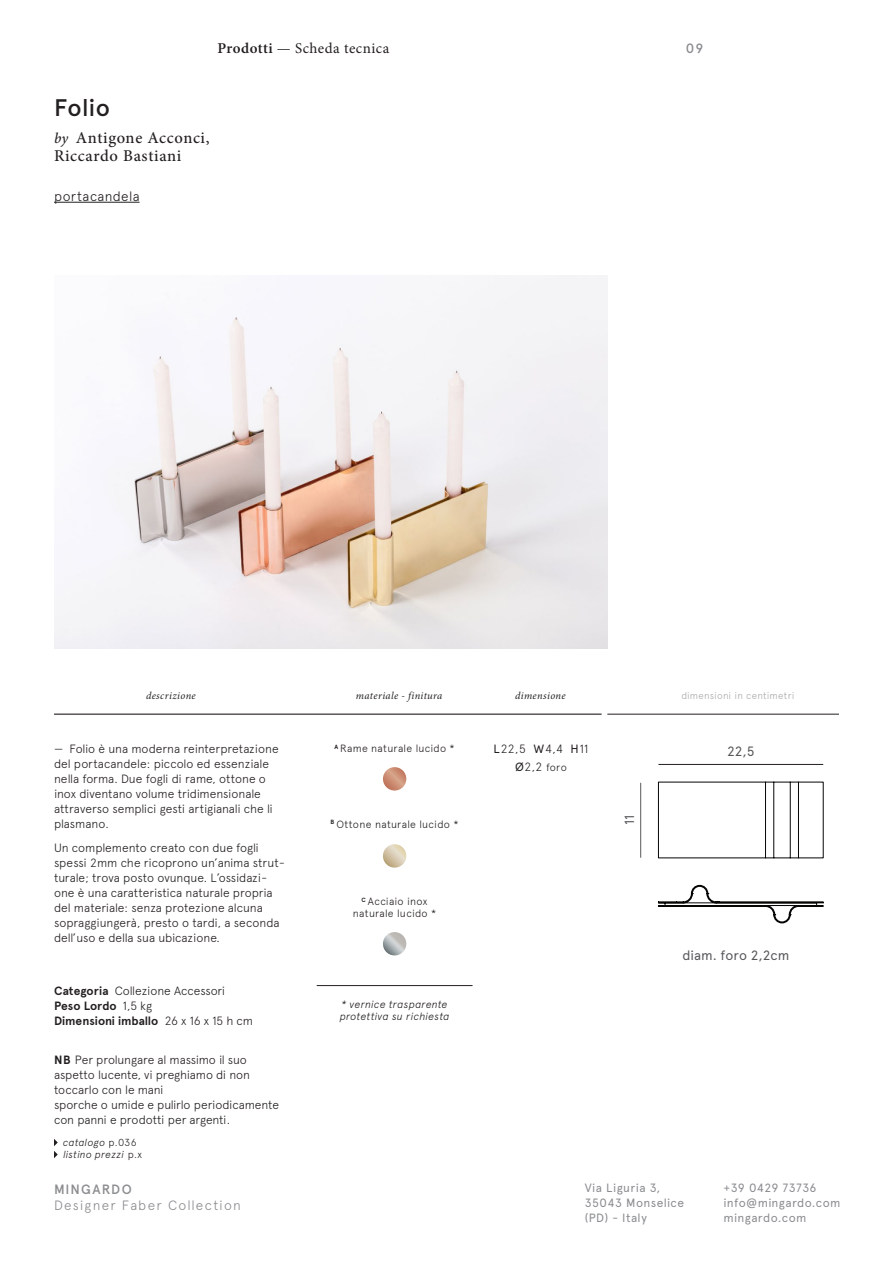
<style>
.page{position:relative;width:893px;height:1263px;background:#fff}
.page>*{position:absolute;margin:0;border:0;box-sizing:border-box;transform-origin:0 0}
.t1{font:500 24px "Apercu";letter-spacing:.015em;color:#231f20}
.t2{font:500 16.5px/18px "Minion Pro";letter-spacing:.04em;color:#231f20}
.t3{font:15px "Minion Pro";letter-spacing:.03em;color:#231f20}
.t4{font:300 13.5px "Apercu";letter-spacing:.09em;color:#8a8c8f}
.t5{font:13.5px "Apercu";color:#57585a}
.t6{font:300 13.5px "Apercu";letter-spacing:.03em;color:#231f20}
.t7{font:500 13.5px "Apercu";letter-spacing:.08em;color:#8a8c8f}
.t8{font:300 12px/15px "Apercu";letter-spacing:-.005em;color:#231f20}
.t9{font:12px/15px "Apercu";letter-spacing:.03em;color:#8a8c8f}
.t10{font:700 12px "Apercu";letter-spacing:-.005em;color:#231f20}
.t11{font:300 10.5px/12px "Apercu";letter-spacing:.025em;color:#231f20;text-align:center}
.t12{font:italic 300 10.5px/12px "Apercu";letter-spacing:.025em;color:#231f20}
.t13{font:italic 10.5px "Minion Pro";letter-spacing:.035em;color:#231f20}
.t14{font:italic 300 10.2px "Apercu";letter-spacing:.025em;color:#231f20}
.t15{font:300 9.75px "Apercu";letter-spacing:.015em;color:#a8a9ad}
.s1{font-weight:600}
.s2{font-style:italic;font-size:15px}
.s3{font-weight:700}
.s4{font-weight:300}
.s5{font-style:normal}
.s6{font-weight:400}
.s7{font-weight:400;font-size:12px}
.s8{font-size:12px}
</style>
<div class="page">
<hr style="left:54px;top:714px;width:548px;height:1px;background:#231f20">
<hr style="left:607px;top:714px;width:232px;height:1px;background:#231f20">
<hr style="left:54px;top:202px;width:86px;height:1px;background:#231f20">
<hr style="left:658px;top:764px;width:165px;height:1px;background:#231f20">
<hr style="left:640px;top:783px;width:1px;height:74px;background:#57585a">
<svg style="left:658px;top:781px;width:165px;height:142px"></svg>
<svg style="left:383px;top:767px;width:23px;height:23px"></svg>
<svg style="left:383px;top:844px;width:23px;height:24px"></svg>
<svg style="left:383px;top:932px;width:23px;height:23px"></svg>
<hr style="left:317px;top:985px;width:156px;height:1px;background:#231f20">
<img style="left:54px;top:276px;width:553px;height:372px">
<svg style="left:54px;top:1139px;width:4px;height:19px"></svg>
<p class="t3" style="left:217px;top:38px;width:173px"><span class="s1">Prodotti</span> — Scheda tecnica</p>
<p class="t1" style="left:54px;top:93px;width:57px">Folio</p>
<p class="t2" style="left:54px;top:129px;width:157px"><span class="s2">by</span> Antigone Acconci,<br>Riccardo Bastiani</p>
<p class="t6" style="left:54px;top:188px;width:87px">portacandela</p>
<p class="t7" style="left:686px;top:40px;width:19px">09</p>
<p class="t13" style="left:146px;top:689px;width:51px">descrizione</p>
<p class="t13" style="left:356px;top:689px;width:88px">materiale - finitura</p>
<p class="t13" style="left:515px;top:689px;width:52px">dimensione</p>
<p class="t15" style="left:681px;top:690px;width:115px">dimensioni in centimetri</p>
<p class="t8" style="left:54px;top:741px;width:226px">— Folio è una moderna reinterpretazione del portacandele: piccolo ed essenziale nella forma. Due fogli di rame, ottone o inox diventano volume tridimensionale attraverso semplici gesti artigianali che li plasmano.</p>
<p class="t8" style="left:54px;top:840px;width:232px">Un complemento creato con due fogli spessi 2mm che ricoprono un’anima strut&shy;turale; trova posto ovunque. L’ossidazi&shy;one è una caratteristica naturale propria del materiale: senza protezione alcuna sopraggiungerà, presto o tardi, a seconda dell’uso e della sua ubicazione.</p>
<p class="t8" style="left:54px;top:983px;width:173px"><span class="s3">Categoria</span> Collezione Accessori</p>
<p class="t10" style="left:54px;top:999px;width:100px">Peso Lordo <span class="s4">1,5 kg</span></p>
<p class="t10" style="left:54px;top:1014px;width:201px">Dimensioni imballo <span class="s4">26 x 16 x 15 h cm</span></p>
<p class="t8" style="left:54px;top:1052px;width:198px"><span class="s3">NB</span> Per prolungare al massimo il suo aspetto lucente, vi preghiamo di non toccarlo con le mani</p>
<p class="t8" style="left:54px;top:1097px;width:227px">sporche o umide e pulirlo periodicamente con panni e prodotti per argenti.</p>
<p class="t14" style="left:63px;top:1136px;width:75px">catalogo <span class="s5">p.036</span></p>
<p class="t14" style="left:63px;top:1148px;width:80px">listino prezzi <span class="s5">p.x</span></p>
<p class="t7" style="left:54px;top:1181px;width:79px">MINGARDO</p>
<p class="t4" style="left:54px;top:1197px;width:189px">Designer Faber Collection</p>
<p class="t11" style="left:334px;top:742px;width:122px"><sup>A</sup> Rame naturale lucido *</p>
<p class="t11" style="left:331px;top:818px;width:129px"><sup>B</sup> Ottone naturale lucido *</p>
<p class="t11" style="left:353px;top:895px;width:85px"><sup>C</sup> Acciaio inox naturale lucido *</p>
<p class="t12" style="left:340px;top:998px;width:111px">* vernice trasparente protettiva su richiesta</p>
<p class="t8" style="left:493px;top:741px;width:96px"><span class="s6">L</span>22,5 <span class="s6">W</span>4,4 <span class="s6">H</span>11</p>
<p class="t11" style="left:515px;top:761px;width:53px"><span class="s7">Ø</span><span class="s8">2,2</span> foro</p>
<p class="t5" style="left:621px;top:825px;width:12px;rotate:-90deg">11</p>
<p class="t5" style="left:727px;top:743px;width:29px">22,5</p>
<p class="t5" style="left:682px;top:947px;width:108px">diam. foro 2,2cm</p>
<p class="t9" style="left:585px;top:1181px;width:101px">Via Liguria 3,<br>35043 Monselice (PD) - Italy</p>
<p class="t9" style="left:724px;top:1181px;width:119px">+39 0429 73736 info@mingardo.com mingardo.com</p>
</div>
